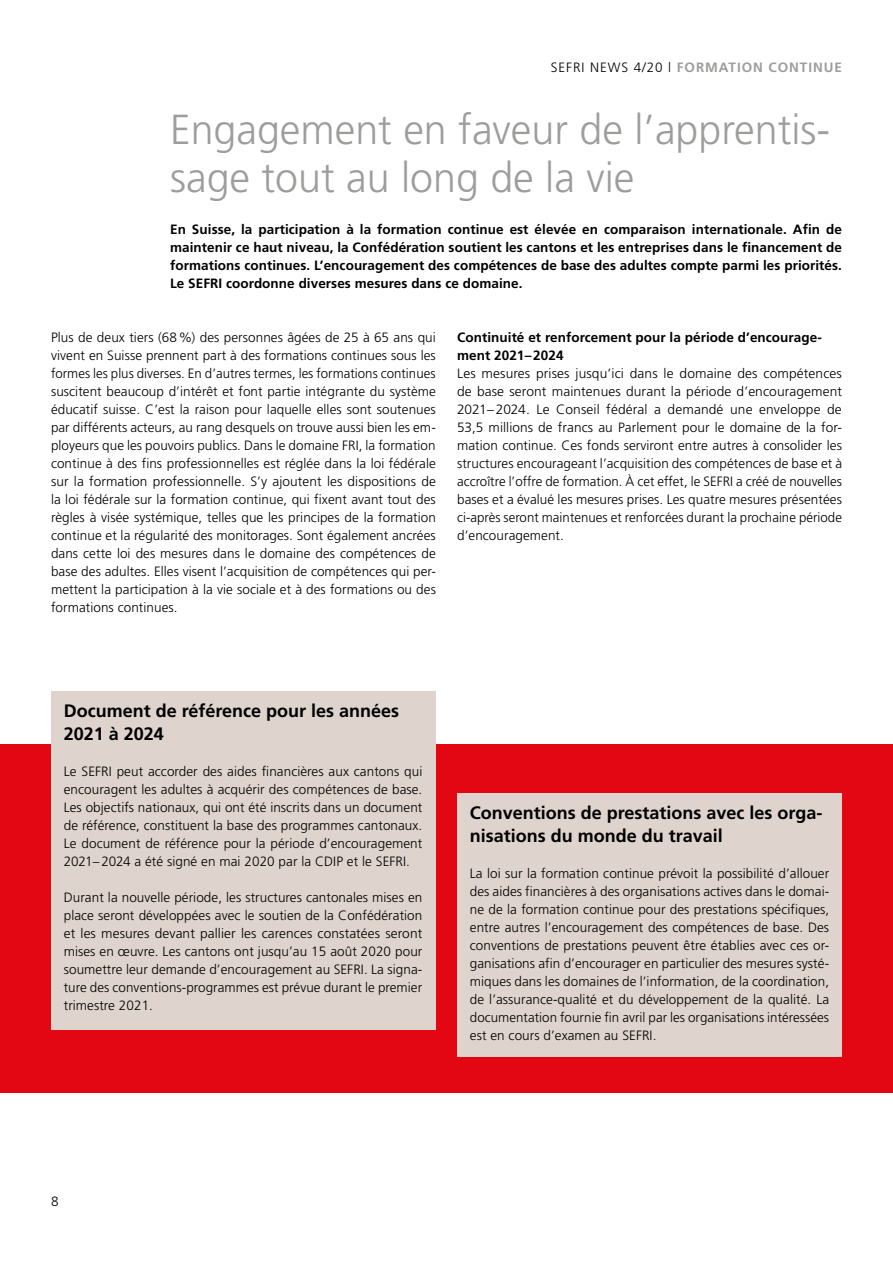
<style>
.page{position:relative;width:893px;height:1263px;background:#fff}
.page>*{position:absolute;margin:0;border:0;box-sizing:border-box;transform-origin:0 0}
.t1{font:300 42px/48px "Frutiger LT Std";color:#9d9d9c}
.t2{font:700 18px/22.5px "Frutiger LT Std";color:#000}
.t3{font:300 13.5px/18px "Frutiger LT Std";letter-spacing:.005em;color:#000;text-align:justify}
.t4{font:700 13.5px/18px "Frutiger LT Std";letter-spacing:.005em;color:#000;text-align:justify}
.t5{font:700 13.5px "Frutiger LT Std";letter-spacing:.07em;color:#9d9d9c}
.s1{font-weight:300;color:#000}
</style>
<div class="page">
<div style="left:0;top:744px;width:893px;height:349px;background:#e30613"></div>
<div style="left:51px;top:691px;width:384px;height:338px;background:#ded3cd"></div>
<div style="left:457px;top:793px;width:385px;height:264px;background:#ded3cd"></div>
<p class="t5" style="left:551px;top:59px;width:293px"><span class="s1">SEFRI NEWS 4/20 l</span> FORMATION CONTINUE</p>
<h1 class="t1" style="left:170px;top:106px;width:662px">Engagement en faveur de l’apprentis&shy;sage tout au long de la vie</h1>
<p class="t4" style="left:170px;top:220px;width:673px">En Suisse, la participation à la formation continue est élevée en comparaison internationale. Afin de maintenir ce haut niveau, la Confédération soutient les cantons et les entreprises dans le financement de formations continues. L’encouragement des compétences de base des adultes compte parmi les priorités.<br>Le SEFRI coordonne diverses mesures dans ce domaine.</p>
<p class="t3" style="left:51px;top:329px;width:386px">Plus de deux tiers (68%) des personnes âgées de 25 à 65 ans qui vivent en Suisse prennent part à des formations continues sous les formes les plus diverses. En d’autres termes, les formations continues suscitent beaucoup d’intérêt et font partie intégrante du système éducatif suisse. C’est la raison pour laquelle elles sont soutenues par différents acteurs, au rang desquels on trouve aussi bien les em&shy;ployeurs que les pouvoirs publics. Dans le domaine FRI, la formation continue à des fins professionnelles est réglée dans la loi fédérale sur la formation professionnelle. S’y ajoutent les dispositions de la loi fédérale sur la formation continue, qui fixent avant tout des règles à visée systémique, telles que les principes de la formation continue et la régularité des monitorages. Sont également ancrées dans cette loi des mesures dans le domaine des compétences de base des adultes. Elles visent l’acquisition de compétences qui per&shy;mettent la participation à la vie sociale et à des formations ou des formations continues.</p>
<p class="t4" style="left:457px;top:328px;width:366px">Continuité et renforcement pour la période d’encourage&shy;ment 2021–2024</p>
<p class="t3" style="left:457px;top:365px;width:387px">Les mesures prises jusqu’ici dans le domaine des compétences de base seront maintenues durant la période d’encouragement 2021– 2024. Le Conseil fédéral a demandé une enveloppe de 53,5 millions de francs au Parlement pour le domaine de la for&shy;mation continue. Ces fonds serviront entre autres à consolider les structures encourageant l’acquisition des compétences de base et à accroître l’offre de formation. À cet effet, le SEFRI a créé de nouvelles bases et a évalué les mesures prises. Les quatre mesures présentées ci-après seront maintenues et renforcées durant la prochaine période d’encouragement.</p>
<h4 class="t2" style="left:64px;top:700px;width:337px">Document de référence pour les années<br>2021 à 2024</h4>
<p class="t3" style="left:64px;top:762px;width:360px">Le SEFRI peut accorder des aides financières aux cantons qui encouragent les adultes à acquérir des compétences de base.<br>Les objectifs nationaux, qui ont été inscrits dans un document de référence, constituent la base des programmes cantonaux.<br>Le document de référence pour la période d’encouragement 2021–2024 a été signé en mai 2020 par la CDIP et le SEFRI.</p>
<p class="t3" style="left:64px;top:888px;width:360px">Durant la nouvelle période, les structures cantonales mises en place seront développées avec le soutien de la Confédération et les mesures devant pallier les carences constatées seront mises en œuvre. Les cantons ont jusqu’au 15 août 2020 pour soumettre leur demande d’encouragement au SEFRI. La signa&shy;ture des conventions-programmes est prévue durant le premier trimestre 2021.</p>
<h4 class="t2" style="left:470px;top:802px;width:354px">Conventions de prestations avec les orga&shy;nisations du monde du travail</h4>
<p class="t3" style="left:470px;top:864px;width:361px">La loi sur la formation continue prévoit la possibilité d’allouer des aides financières à des organisations actives dans le domai&shy;ne de la formation continue pour des prestations spécifiques, entre autres l’encouragement des compétences de base. Des conventions de prestations peuvent être établies avec ces or&shy;ganisations afin d’encourager en particulier des mesures systé&shy;miques dans les domaines de l’information, de la coordination, de l’assurance-qualité et du développement de la qualité. La documentation fournie fin avril par les organisations intéressées est en cours d’examen au SEFRI.</p>
<p class="t3" style="left:51px;top:1193px;width:9px">8</p>
</div>
